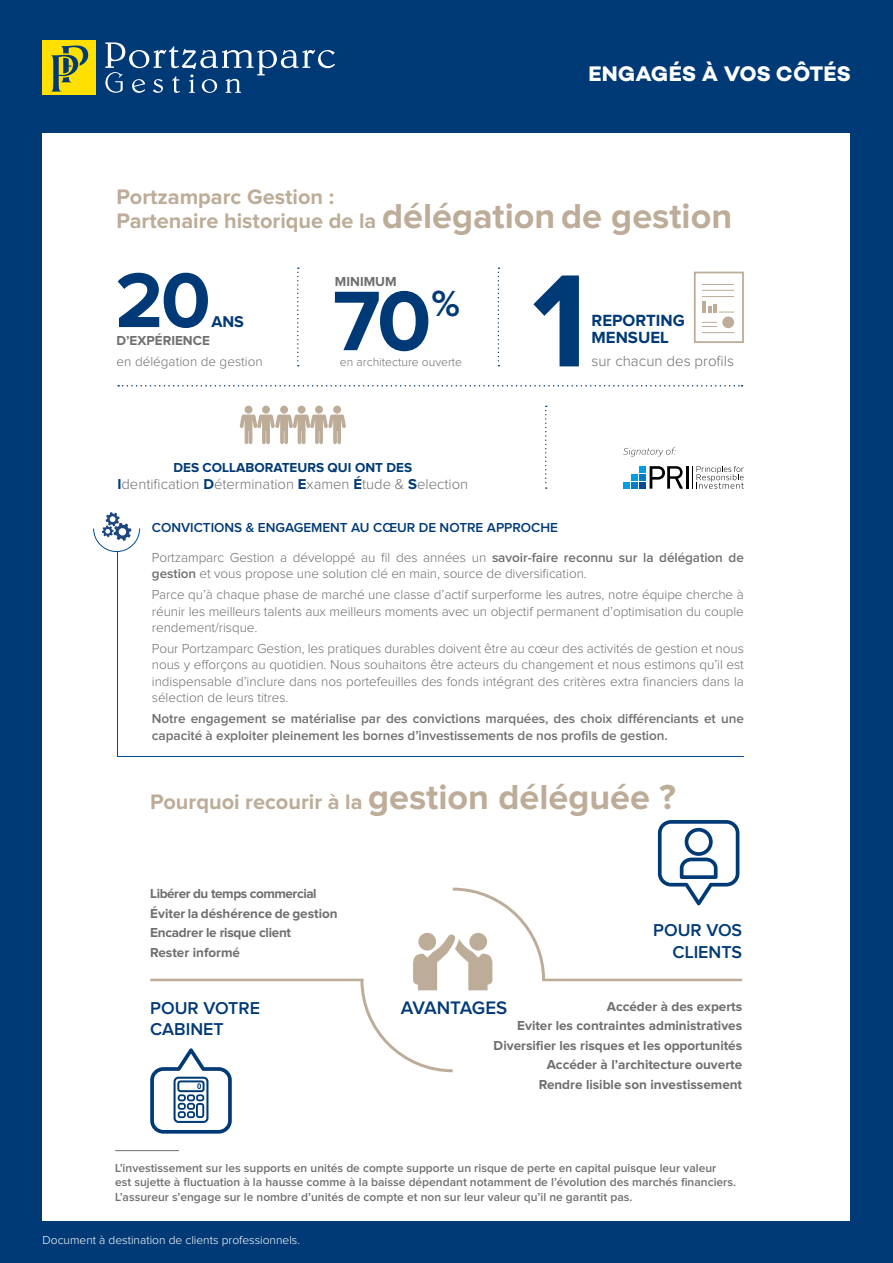
<style>
.page{position:relative;width:893px;height:1263px;background:#003a76}
.page>*{position:absolute;margin:0;border:0;box-sizing:border-box;transform-origin:0 0}
.t1{font:700 87.6px "Proxima Nova";color:#003a76}
.t2{font:700 80.25px "Proxima Nova";color:#003a76}
.t3{font:700 37.65px "Proxima Nova";color:#003a76}
.t4{font:700 21.75px/24px "Proxima Nova";color:#bdac98}
.t5{font:700 21.45px "Campton";color:#fff}
.t6{font:600 18.75px "Proxima Nova";letter-spacing:-.02em;color:#003a76}
.t7{font:600 17.85px/21.5px "Proxima Nova";color:#003a76}
.t8{font:700 16.8px/16.6px "Proxima Nova";color:#003a76}
.t9{font:700 16.2px "Proxima Nova";color:#003a76}
.t10{font:300 15.15px "Proxima Nova";color:#706f6f}
.t11{font:300 14.85px "Proxima Nova";color:#706f6f}
.t12{font:300 13.5px/16.5px "Proxima Nova";letter-spacing:-.005em;color:#706f6f;text-align:justify}
.t13{font:700 13.5px/19.5px "Proxima Nova";color:#706f6f;text-align:right}
.t14{font:600 13.5px/16.5px "Proxima Nova";letter-spacing:-.005em;color:#706f6f}
.t15{font:700 13.5px/19.5px "Proxima Nova";letter-spacing:-.02em;color:#706f6f}
.t16{font:600 13.5px "Proxima Nova";color:#003a76}
.t17{font:700 13.5px "Proxima Nova";color:#003a76}
.t18{font:300 12.15px "Proxima Nova";color:#706f6f}
.t19{font:600 12px/14.4px "Proxima Nova";color:#706f6f}
.t20{font:300 12px "Proxima Nova";color:#fff}
.s1{font-size:36px}
.s2{font-weight:700;color:#003a76}
.s3{font-weight:600}
</style>
<div class="page">
<div style="left:43px;top:133px;width:807px;height:1087px;background:#fff"></div>
<hr style="left:115px;top:1150px;width:64px;height:1px;background:#706f6f">
<svg style="left:117px;top:552px;width:627px;height:205px"></svg>
<svg style="left:93px;top:512px;width:47px;height:40px"></svg>
<hr style="left:150px;top:979px;width:213px;height:2px;background:#bdac98">
<hr style="left:542px;top:979px;width:200px;height:2px;background:#bdac98">
<svg style="left:658px;top:820px;width:81px;height:85px"></svg>
<svg style="left:150px;top:1048px;width:82px;height:86px"></svg>
<svg style="left:359px;top:887px;width:187px;height:186px"></svg>
<div style="left:418px;top:933px;width:18px;height:17px;background:#bdac98;border-radius:50%"></div>
<svg style="left:533px;top:275px;width:46px;height:91px"></svg>
<div style="left:694px;top:272px;width:50px;height:71px;border:2px solid #bdac98"></div>
<hr style="left:702px;top:284px;width:32px;height:1px;background:#bdac98">
<hr style="left:702px;top:290px;width:32px;height:1px;background:#bdac98">
<hr style="left:702px;top:296px;width:32px;height:1px;background:#bdac98">
<hr style="left:702px;top:332px;width:32px;height:1px;background:#bdac98">
<svg style="left:702px;top:322px;width:15px;height:5px"></svg>
<hr style="left:702px;top:301px;width:4px;height:11px;background:#bdac98">
<svg style="left:708px;top:304px;width:26px;height:9px"></svg>
<div style="left:722px;top:316px;width:12px;height:12px;background:#bdac98;border-radius:50%"></div>
<svg style="left:118px;top:385px;width:624px;height:1px"></svg>
<svg style="left:498px;top:267px;width:1px;height:99px"></svg>
<svg style="left:297px;top:267px;width:2px;height:99px"></svg>
<svg style="left:545px;top:406px;width:2px;height:83px"></svg>
<div style="left:245px;top:406px;width:7px;height:8px;background:#bdac98;border-radius:50%"></div>
<div style="left:262px;top:406px;width:8px;height:8px;background:#bdac98;border-radius:50%"></div>
<div style="left:280px;top:406px;width:8px;height:8px;background:#bdac98;border-radius:50%"></div>
<div style="left:298px;top:406px;width:8px;height:8px;background:#bdac98;border-radius:50%"></div>
<div style="left:315px;top:406px;width:8px;height:8px;background:#bdac98;border-radius:50%"></div>
<div style="left:333px;top:406px;width:8px;height:8px;background:#bdac98;border-radius:50%"></div>
<svg style="left:240px;top:414px;width:106px;height:30px"></svg>
<div style="left:639px;top:466px;width:7px;height:7px;background:#009fe3"></div>
<div style="left:639px;top:474px;width:7px;height:7px;background:#007ec7"></div>
<div style="left:639px;top:482px;width:7px;height:7px;background:#00489a"></div>
<div style="left:631px;top:474px;width:7px;height:7px;background:#009fe3"></div>
<div style="left:631px;top:482px;width:7px;height:7px;background:#007ec7"></div>
<div style="left:623px;top:482px;width:7px;height:7px;background:#009fe3"></div>
<svg style="left:650px;top:466px;width:33px;height:23px"></svg>
<hr style="left:686px;top:466px;width:3px;height:23px;background:#000">
<svg style="left:692px;top:466px;width:52px;height:23px"></svg>
<svg style="left:623px;top:447px;width:53px;height:10px"></svg>
<div style="left:43px;top:40px;width:53px;height:55px;background:#ffe000"></div>
<svg style="left:51px;top:45px;width:37px;height:47px"></svg>
<svg style="left:105px;top:42px;width:230px;height:51px"></svg>
<h3 class="t5" style="left:588px;top:60px;width:264px">ENGAGÉS À VOS CÔTÉS</h3>
<h3 class="t4" style="left:117px;top:186px;width:617px">Portzamparc Gestion :<br>Partenaire historique de la <span class="s1">délégation de gestion</span></h3>
<h2 class="t2" style="left:115px;top:264px;width:97px">20</h2>
<p class="t9" style="left:211px;top:314px;width:34px">ANS</p>
<p class="t13" style="left:116px;top:331px;width:95px">D’EXPÉRIENCE</p>
<p class="t13" style="left:335px;top:273px;width:63px">MINIMUM</p>
<h1 class="t1" style="left:333px;top:281px;width:100px">70</h1>
<h3 class="t3" style="left:431px;top:286px;width:30px">%</h3>
<p class="t12" style="left:117px;top:354px;width:148px">en délégation de gestion</p>
<p class="t18" style="left:340px;top:357px;width:124px">en architecture ouverte</p>
<p class="t17" style="left:173px;top:461px;width:240px">DES COLLABORATEURS QUI ONT DES</p>
<p class="t11" style="left:117px;top:477px;width:352px"><span class="s2">I</span>dentification <span class="s2">D</span>étermination <span class="s2">E</span>xamen <span class="s2">É</span>tude &amp; <span class="s2">S</span>election</p>
<p class="t8" style="left:591px;top:313px;width:95px">REPORTING<br>MENSUEL</p>
<p class="t10" style="left:591px;top:354px;width:144px">sur chacun des profils</p>
<p class="t16" style="left:152px;top:521px;width:408px">CONVICTIONS &amp; ENGAGEMENT AU CŒUR DE NOTRE APPROCHE</p>
<p class="t12" style="left:152px;top:550px;width:593px">Portzamparc Gestion a développé au fil des années un <span class="s3">savoir-faire reconnu sur la délégation de gestion</span> et vous propose une solution clé en main, source de diversification.</p>
<p class="t12" style="left:152px;top:587px;width:593px">Parce qu’à chaque phase de marché une classe d’actif surperforme les autres, notre équipe cherche à réunir les meilleurs talents aux meilleurs moments avec un objectif permanent d’optimisation du couple rendement/risque.</p>
<p class="t12" style="left:152px;top:641px;width:594px">Pour Portzamparc Gestion, les pratiques durables doivent être au cœur des activités de gestion et nous nous y efforçons au quotidien. Nous souhaitons être acteurs du changement et nous estimons qu’il est indispensable d’inclure dans nos portefeuilles des fonds intégrant des critères extra financiers dans la sélection de leurs titres.</p>
<p class="t14" style="left:152px;top:711px;width:593px">Notre engagement se matérialise par des convictions marquées, des choix différenciants et une capacité à exploiter pleinement les bornes d’investissements de nos profils de gestion.</p>
<h3 class="t4" style="left:150px;top:790px;width:527px">Pourquoi recourir à la <span class="s1">gestion déléguée ?</span></h3>
<p class="t15" style="left:150px;top:884px;width:189px">Libérer du temps commercial<br>Éviter la déshérence de gestion<br>Encadrer le risque client<br>Rester informé</p>
<h3 class="t7" style="left:150px;top:998px;width:111px">POUR VOTRE<br>CABINET</h3>
<h3 class="t7" style="left:653px;top:920px;width:90px;text-align:right">POUR VOS<br>CLIENTS</h3>
<p class="t13" style="left:494px;top:997px;width:250px">Accéder à des experts<br>Eviter les contraintes administratives Diversifier les risques et les opportunités Accéder à l’architecture ouverte<br>Rendre lisible son investissement</p>
<h3 class="t6" style="left:401px;top:999px;width:108px">AVANTAGES</h3>
<p class="t19" style="left:115px;top:1161px;width:622px">L’investissement sur les supports en unités de compte supporte un risque de perte en capital puisque leur valeur<br>est sujette à fluctuation à la hausse comme à la baisse dépendant notamment de l’évolution des marchés financiers.<br>L’assureur s’engage sur le nombre d’unités de compte et non sur leur valeur qu’il ne garantit pas.</p>
<p class="t20" style="left:43px;top:1234px;width:259px">Document à destination de clients professionnels.</p>
</div>
